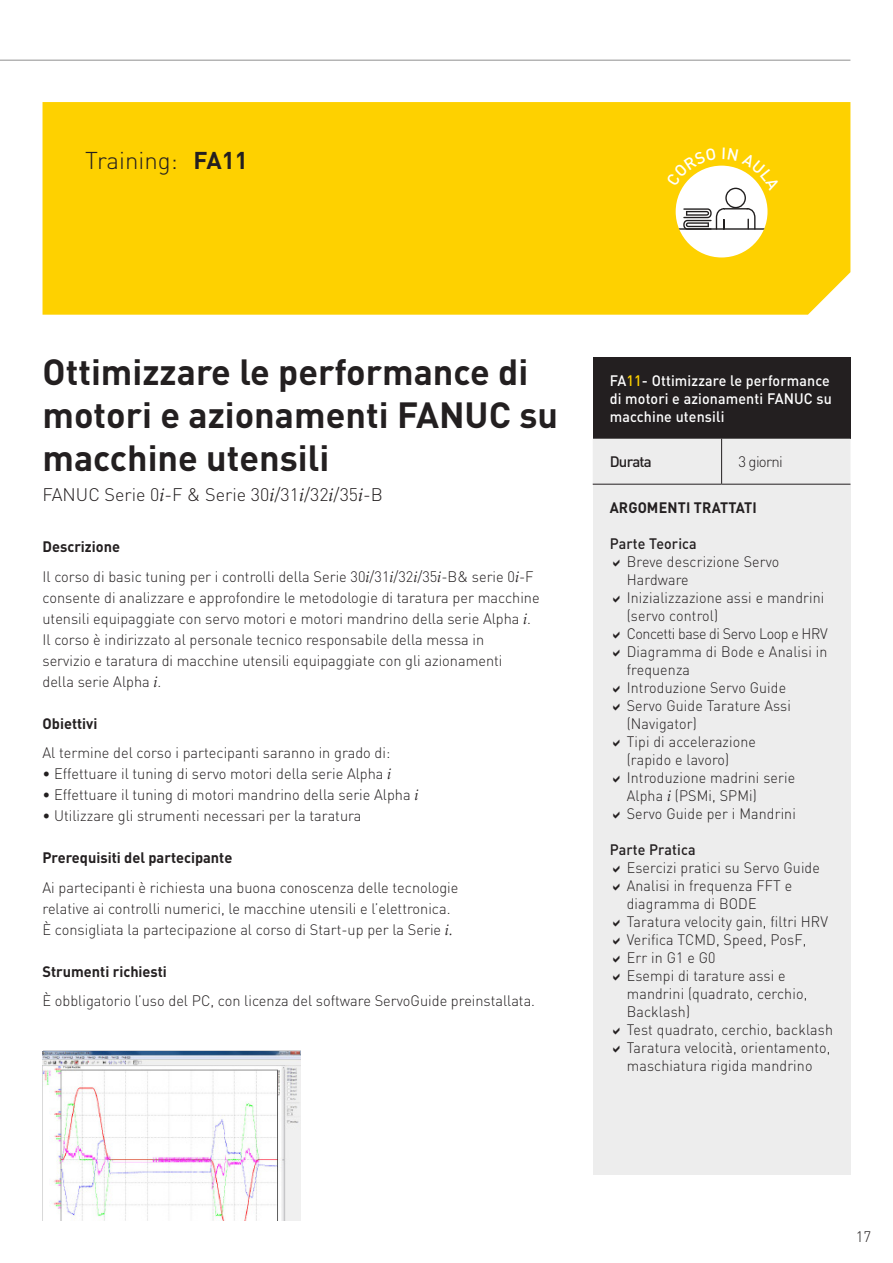
<style>
.page{position:relative;width:893px;height:1263px;background:#fff}
.page>*{position:absolute;margin:0;border:0;box-sizing:border-box;transform-origin:0 0}
.t1{font:700 36px/43.2px "DIN Pro";color:#231f20}
.t2{font:300 24px "DIN Pro";color:#231f20}
.t3{font:700 24px "DIN Pro";color:#231f20}
.t4{font:300 18px "DIN Pro";color:#231f20}
.t5{font:300 15px/21px "DIN Pro";color:#231f20}
.t6{font:300 15px/18px "DIN Pro";color:#231f20;scale:.95 1}
.t7{font:500 15px/18px "DIN Pro";letter-spacing:.01em;color:#fff;scale:.95 1}
.t8{font:700 15px "DIN Pro";color:#231f20}
.t9{font:300 15px "DIN Pro";letter-spacing:-.03em;color:#231f20;scale:.95 1}
.t10{font:500 15px "DIN Pro";letter-spacing:.005em;color:#231f20;scale:.95 1}
.t11{font:700 15px "DIN Pro";color:#231f20;scale:.95 1}
.t12{font:500 15px "DIN Pro";letter-spacing:.005em;color:#231f20}
.s1{font-family:"Palatino Linotype";font-weight:400;font-style:italic}
.s2{color:#fed100}
</style>
<div class="page">
<hr style="left:0;top:59px;width:850px;height:2px;background:#000">
<div style="left:593px;top:357px;width:257px;height:82px;background:#231f20"></div>
<div style="left:593px;top:439px;width:257px;height:45px;background:#ededed"></div>
<div style="left:593px;top:484px;width:257px;height:691px;background:#ededed"></div>
<hr style="left:721px;top:439px;width:1px;height:45px;background:#231f20">
<hr style="left:593px;top:484px;width:129px;height:1px;background:#231f20">
<hr style="left:722px;top:484px;width:128px;height:1px;background:#231f20">
<img style="left:43px;top:1052px;width:257px;height:168px">
<div style="left:43px;top:102px;width:807px;height:213px;background:#fed100"></div>
<div style="left:676px;top:166px;width:91px;height:91px;background:#fff;border-radius:50%"></div>
<div style="left:725px;top:188px;width:21px;height:20px;border:1px solid #211f1f;border-radius:50%"></div>
<hr style="left:678px;top:228px;width:87px;height:2px;background:#211f1f">
<svg style="left:683px;top:207px;width:73px;height:23px"></svg>
<svg style="left:666px;top:148px;width:50px;height:38px"></svg>
<svg style="left:723px;top:148px;width:57px;height:43px"></svg>
<p class="t2" style="left:85px;top:145px;width:94px">Training:</p>
<p class="t3" style="left:194px;top:144px;width:56px">FA11</p>
<p class="t1" style="left:43px;top:349px;width:517px">Ottimizzare le performance di motori e azionamenti FANUC su macchine utensili</p>
<p class="t4" style="left:43px;top:484px;width:342px">FANUC Serie 0<span class="s1">i</span>-F &amp; Serie 30<span class="s1">i</span>/31<span class="s1">i</span>/32<span class="s1">i</span>/35<span class="s1">i</span>-B</p>
<p class="t8" style="left:43px;top:537px;width:79px">Descrizione</p>
<p class="t5" style="left:43px;top:566px;width:499px">Il corso di basic tuning per i controlli della Serie 30<span class="s1">i</span>/31<span class="s1">i</span>/32<span class="s1">i</span>/35<span class="s1">i</span>-B&amp; serie 0<span class="s1">i</span>-F consente di analizzare e approfondire le metodologie di taratura per macchine utensili equipaggiate con servo motori e motori mandrino della serie Alpha <span class="s1">i</span>.</p>
<p class="t5" style="left:43px;top:629px;width:443px">Il corso è indirizzato al personale tecnico responsabile della messa in</p>
<p class="t5" style="left:43px;top:650px;width:461px">servizio e taratura di macchine utensili equipaggiate con gli azionamenti</p>
<p class="t5" style="left:43px;top:671px;width:120px">della serie Alpha <span class="s1">i</span>.</p>
<p class="t8" style="left:43px;top:713px;width:56px">Obiettivi</p>
<p class="t5" style="left:43px;top:742px;width:349px">Al termine del corso i partecipanti saranno in grado di:</p>
<p class="t5" style="left:43px;top:763px;width:350px">• Effettuare il tuning di servo motori della serie Alpha <span class="s1">i</span></p>
<p class="t5" style="left:43px;top:784px;width:377px">• Effettuare il tuning di motori mandrino della serie Alpha <span class="s1">i</span></p>
<p class="t5" style="left:43px;top:805px;width:321px">• Utilizzare gli strumenti necessari per la taratura</p>
<p class="t8" style="left:43px;top:848px;width:191px">Prerequisiti del partecipante</p>
<p class="t5" style="left:43px;top:877px;width:417px">Ai partecipanti è richiesta una buona conoscenza delle tecnologie</p>
<p class="t5" style="left:43px;top:898px;width:409px">relative ai controlli numerici, le macchine utensili e l’elettronica.</p>
<p class="t5" style="left:43px;top:919px;width:412px">È consigliata la partecipazione al corso di Start-up per la Serie <span class="s1">i.</span></p>
<p class="t8" style="left:43px;top:961px;width:126px">Strumenti richiesti</p>
<p class="t5" style="left:43px;top:990px;width:494px">È obbligatorio l’uso del PC, con licenza del software ServoGuide preinstallata.</p>
<p class="t7" style="left:610px;top:371px;width:235px">FA<span class="s2">11</span>- Ottimizzare le performance di motori e azionamenti FANUC su macchine utensili</p>
<p class="t12" style="left:610px;top:452px;width:44px">Durata</p>
<p class="t5" style="left:739px;top:451px;width:46px">3 giorni</p>
<p class="t11" style="left:610px;top:497px;width:156px">ARGOMENTI TRATTATI</p>
<p class="t10" style="left:610px;top:533px;width:93px">Parte Teorica</p>
<p class="t6" style="left:627px;top:552px;width:162px">Breve descrizione Servo<br>Hardware</p>
<p class="t6" style="left:627px;top:588px;width:210px">Inizializzazione assi e mandrini (servo control)</p>
<p class="t9" style="left:627px;top:624px;width:213px">Concetti base di Servo Loop e HRV</p>
<p class="t6" style="left:627px;top:642px;width:213px">Diagramma di Bode e Analisi in frequenza</p>
<p class="t6" style="left:627px;top:678px;width:169px">Introduzione Servo Guide</p>
<p class="t6" style="left:627px;top:696px;width:174px">Servo Guide Tarature Assi (Navigator)</p>
<p class="t6" style="left:627px;top:732px;width:138px">Tipi di accelerazione (rapido e lavoro)</p>
<p class="t6" style="left:627px;top:768px;width:179px">Introduzione madrini serie<br>Alpha <span class="s1">i</span> (PSMi, SPMi)</p>
<p class="t6" style="left:627px;top:804px;width:180px">Servo Guide per i Mandrini</p>
<p class="t10" style="left:610px;top:839px;width:92px">Parte Pratica</p>
<p class="t6" style="left:627px;top:858px;width:205px">Esercizi pratici su Servo Guide</p>
<p class="t6" style="left:627px;top:876px;width:176px">Analisi in frequenza FFT e diagramma di BODE</p>
<p class="t6" style="left:627px;top:912px;width:213px">Taratura velocity gain, filtri HRV</p>
<p class="t6" style="left:627px;top:930px;width:191px">Verifica TCMD, Speed, PosF,</p>
<p class="t6" style="left:627px;top:948px;width:95px">Err in G1 e G0</p>
<p class="t6" style="left:627px;top:966px;width:192px">Esempi di tarature assi e mandrini (quadrato, cerchio,<br>Backlash)</p>
<p class="t6" style="left:627px;top:1020px;width:219px">Test quadrato, cerchio, backlash</p>
<p class="t6" style="left:627px;top:1038px;width:216px">Taratura velocità, orientamento, maschiatura rigida mandrino</p>
<p class="t5" style="left:856px;top:1225px;width:17px">17</p>
</div>
